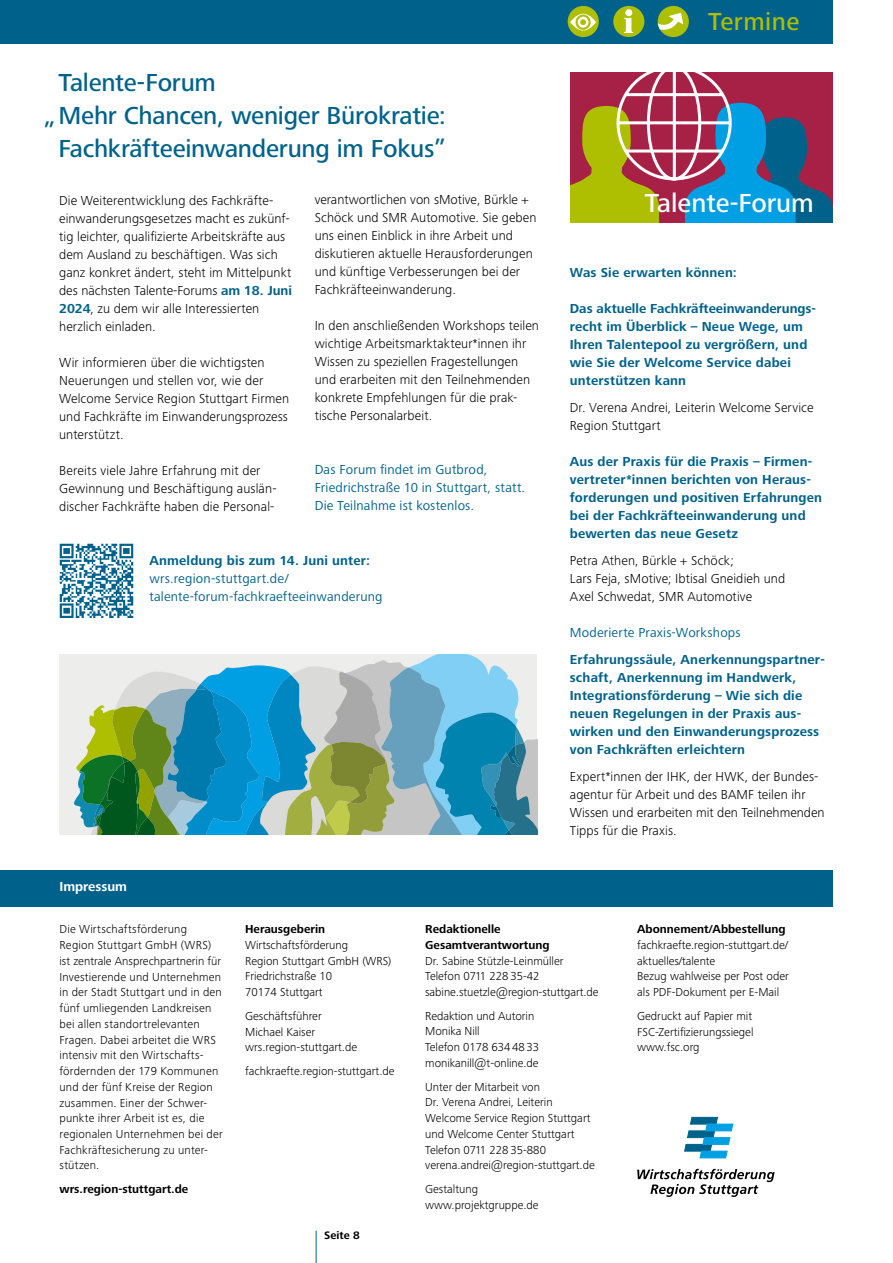
<style>
.page{position:relative;width:893px;height:1263px;background:#fff}
.page>*{position:absolute;margin:0;border:0;box-sizing:border-box;transform-origin:0 0}
.t1{font:500 27px "Frutiger Next Pro";color:#fff}
.t2{font:500 25.5px "Frutiger Next Pro";letter-spacing:-.01em;color:#00628b}
.t3{font:500 25.5px "Frutiger Next Pro";letter-spacing:.02em;color:#adbf00}
.t4{font:300 13.5px/18px "Frutiger Next Pro";letter-spacing:.01em;color:#000}
.t5{font:700 13.5px/18px "Frutiger Next Pro";letter-spacing:.015em;color:#00628b}
.t6{font:13.5px/18px "Frutiger Next Pro";letter-spacing:.015em;color:#00628b}
.t7{font:700 13.5px "Frutiger Next Pro";color:#fff}
.t8{font:300 12px/15.8px "Frutiger Next Pro";color:#000}
.t9{font:700 12px/15.8px "Frutiger Next Pro";color:#000}
.t10{font:700 11.25px "Frutiger Next Pro";color:#000}
.s1{font-weight:700;color:#00628b}
</style>
<div class="page">
<svg style="left:570px;top:72px;width:262px;height:151px"></svg>
<div style="left:60px;top:655px;width:477px;height:180px;background:#ededec"></div>
<svg style="left:74px;top:655px;width:463px;height:180px"></svg>
<hr style="left:316px;top:1231px;width:1px;height:32px;background:#00628b">
<div style="left:0;top:0;width:832px;height:44px;background:#00628b"></div>
<div style="left:658px;top:6px;width:31px;height:31px;background:#adbf00;border-radius:50%"></div>
<svg style="left:658px;top:6px;width:25px;height:25px"></svg>
<div style="left:613px;top:6px;width:31px;height:31px;background:#adbf00;border-radius:50%"></div>
<svg style="left:624px;top:10px;width:9px;height:23px"></svg>
<div style="left:625px;top:9px;width:7px;height:7px;background:#fff;border-radius:50%"></div>
<div style="left:568px;top:6px;width:31px;height:31px;background:#adbf00;border-radius:50%"></div>
<svg style="left:570px;top:14px;width:26px;height:17px"></svg>
<svg style="left:577px;top:16px;width:13px;height:13px"></svg>
<div style="left:575px;top:15px;width:16px;height:15px;border:2px solid #adbf00;border-radius:50%"></div>
<svg style="left:580px;top:19px;width:6px;height:6px"></svg>
<div style="left:0;top:871px;width:832px;height:36px;background:#00628b"></div>
<svg style="left:685px;top:1117px;width:48px;height:41px"></svg>
<svg style="left:637px;top:1169px;width:138px;height:28px"></svg>
<img style="left:59px;top:543px;width:75px;height:75px">
<h2 class="t2" style="left:58px;top:67px;width:159px">Talente-Forum</h2>
<h2 class="t2" style="left:43px;top:100px;width:404px">„Mehr Chancen, weniger Bürokratie:</h2>
<h2 class="t2" style="left:58px;top:133px;width:389px">Fachkräfteeinwanderung im Fokus”</h2>
<p class="t4" style="left:59px;top:191px;width:234px">Die Weiterentwicklung des Fachkräfte&shy;einwanderungsgesetzes macht es zukünf&shy;tig leichter, qualifizierte Arbeitskräfte aus dem Ausland zu beschäftigen. Was sich ganz konkret ändert, steht im Mittelpunkt des nächsten Talente-Forums <span class="s1">am 18. Juni 2024</span>, zu dem wir alle Interessierten herzlich einladen.</p>
<p class="t4" style="left:59px;top:353px;width:232px">Wir informieren über die wichtigsten Neuerungen und stellen vor, wie der Welcome Service Region Stuttgart Firmen und Fachkräfte im Einwanderungsprozess unterstützt.</p>
<p class="t4" style="left:59px;top:461px;width:219px">Bereits viele Jahre Erfahrung mit der<br>Gewinnung und Beschäftigung auslän&shy;discher Fachkräfte haben die Personal-</p>
<p class="t4" style="left:315px;top:191px;width:223px">verantwortlichen von sMotive, Bürkle + Schöck und SMR Automotive. Sie geben uns einen Einblick in ihre Arbeit und diskutieren aktuelle Herausforderungen und künftige Verbesserungen bei der Fachkräfteeinwanderung.</p>
<p class="t4" style="left:315px;top:317px;width:226px">In den anschließenden Workshops teilen wichtige Arbeitsmarktakteur*innen ihr Wissen zu speziellen Fragestellungen und erarbeiten mit den Teilnehmenden konkrete Empfehlungen für die prak&shy;tische Personalarbeit.</p>
<p class="t6" style="left:315px;top:461px;width:212px">Das Forum findet im Gutbrod,<br>Friedrichstraße 10 in Stuttgart, statt.<br>Die Teilnahme ist kostenlos.</p>
<p class="t5" style="left:149px;top:551px;width:222px">Anmeldung bis zum 14. Juni unter:</p>
<p class="t6" style="left:149px;top:569px;width:235px">wrs.region-stuttgart.de/ talente-forum-fachkraefteeinwanderung</p>
<h2 class="t3" style="left:708px;top:7px;width:93px">Termine</h2>
<h1 class="t1" style="left:645px;top:188px;width:171px">Talente-Forum</h1>
<p class="t5" style="left:570px;top:263px;width:169px">Was Sie erwarten können:</p>
<p class="t5" style="left:570px;top:299px;width:248px">Das aktuelle Fachkräfteeinwanderungs&shy;recht im Überblick – Neue Wege, um<br>Ihren Talentepool zu vergrößern, und wie Sie der Welcome Service dabei unterstützen kann</p>
<p class="t4" style="left:570px;top:398px;width:245px">Dr. Verena Andrei, Leiterin Welcome Service<br>Region Stuttgart</p>
<p class="t5" style="left:570px;top:452px;width:254px">Aus der Praxis für die Praxis – Firmen&shy;vertreter*innen berichten von Heraus&shy;forderungen und positiven Erfahrungen bei der Fachkräfteeinwanderung und bewerten das neue Gesetz</p>
<p class="t4" style="left:570px;top:551px;width:217px">Petra Athen, Bürkle + Schöck;<br>Lars Feja, sMotive; Ibtisal Gneidieh und<br>Axel Schwedat, SMR Automotive</p>
<p class="t6" style="left:570px;top:623px;width:172px">Moderierte Praxis-Workshops</p>
<p class="t5" style="left:570px;top:650px;width:257px">Erfahrungssäule, Anerkennungspartner&shy;schaft, Anerkennung im Handwerk, Integrationsförderung – Wie sich die neuen Regelungen in der Praxis aus&shy;wirken und den Einwanderungsprozess von Fachkräften erleichtern</p>
<p class="t4" style="left:570px;top:767px;width:256px">Expert*innen der IHK, der HWK, der Bundes&shy;agentur für Arbeit und des BAMF teilen ihr Wissen und erarbeiten mit den Teilnehmenden Tipps für die Praxis.</p>
<p class="t7" style="left:59px;top:879px;width:69px">Impressum</p>
<p class="t8" style="left:59px;top:921px;width:165px">Die Wirtschaftsförderung<br>Region Stuttgart GmbH (WRS) ist zentrale Ansprechpartnerin für<br>Investierende und Unternehmen in der Stadt Stuttgart und in den fünf umliegenden Landkreisen bei allen standortrelevanten<br>Fragen. Dabei arbeitet die WRS intensiv mit den Wirtschafts&shy;fördernden der 179 Kommunen und der fünf Kreise der Region zusammen. Einer der Schwer&shy;punkte ihrer Arbeit ist es, die regionalen Unternehmen bei der<br>Fachkräftesicherung zu unter&shy;stützen.</p>
<p class="t9" style="left:59px;top:1181px;width:130px">wrs.region-stuttgart.de</p>
<p class="t9" style="left:245px;top:921px;width:82px">Herausgeberin</p>
<p class="t8" style="left:245px;top:937px;width:148px">Wirtschaftsförderung<br>Region Stuttgart GmbH (WRS)<br>Friedrichstraße 10<br>70174 Stuttgart</p>
<p class="t8" style="left:245px;top:1008px;width:114px">Geschäftsführer<br>Michael Kaiser wrs.region-stuttgart.de</p>
<p class="t8" style="left:245px;top:1063px;width:151px">fachkraefte.region-stuttgart.de</p>
<p class="t10" style="left:324px;top:1228px;width:37px">Seite 8</p>
<p class="t9" style="left:425px;top:921px;width:126px">Redaktionelle<br>Gesamtverantwortung</p>
<p class="t8" style="left:425px;top:953px;width:175px">Dr. Sabine Stützle-Leinmüller<br>Telefon 0711 228 35-42 sabine.stuetzle@region-stuttgart.de</p>
<p class="t8" style="left:425px;top:1008px;width:115px">Redaktion und Autorin<br>Monika Nill<br>Telefon 0178 634 48 33 monikanill@t-online.de</p>
<p class="t8" style="left:425px;top:1079px;width:171px">Unter der Mitarbeit von<br>Dr. Verena Andrei, Leiterin<br>Welcome Service Region Stuttgart und Welcome Center Stuttgart<br>Telefon 0711 228 35-880 verena.andrei@region-stuttgart.de</p>
<p class="t8" style="left:425px;top:1181px;width:115px">Gestaltung www.projektgruppe.de</p>
<p class="t9" style="left:637px;top:921px;width:150px">Abonnement/Abbestellung</p>
<p class="t8" style="left:637px;top:937px;width:153px">fachkraefte.region-stuttgart.de/ aktuelles/talente<br>Bezug wahlweise per Post oder als PDF-Dokument per E-Mail</p>
<p class="t8" style="left:637px;top:1008px;width:118px;text-align:justify">Gedruckt auf Papier mit FSC-Zertifizierungssiegel www.fsc.org</p>
</div>
